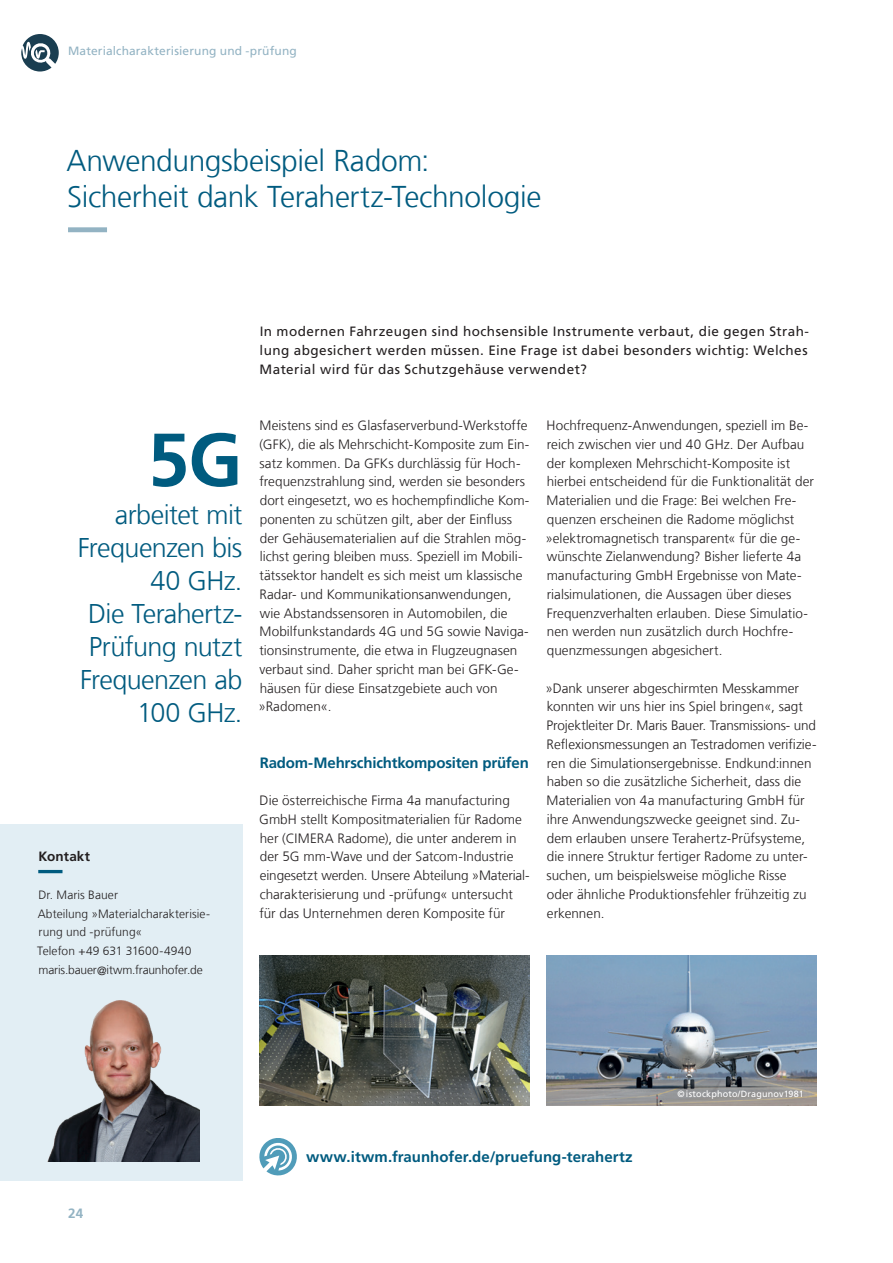
<style>
.page{position:relative;width:893px;height:1263px;background:#fff}
.page>*{position:absolute;margin:0;border:0;box-sizing:border-box;transform-origin:0 0}
.Hervorhebung_18pt_re{font:700 75px "Frutiger LT Com";color:#005b7f}
.Ueberschrift_20_24_b{font:300 30px/36px "Frutiger LT Com";letter-spacing:-.01em;color:#005b7f}
.Hervorhebung_18pt_re-2{font:300 27px/33px "Frutiger LT Com";letter-spacing:-.02em;color:#005b7f;text-align:right}
.Zwischenueberschrift{font:700 15px "Frutiger LT Com";letter-spacing:-.005em;color:#005b7f}
.Fliesstext_9_12_5_sc{font:300 13.5px/18.8px "Frutiger LT Com";color:#231f20}
.Introtext_9_12_5_sch{font:13.5px/18.8px "Frutiger LT Com";letter-spacing:.035em;color:#231f20;text-align:justify}
.Infokasten_klein_Ueb{font:700 13.5px "Frutiger LT Com";letter-spacing:.005em;color:#231f20}
.t1{font:700 13.5px "Frutiger LT Com";color:#93b3c3}
.Infokasten_klein_Fli{font:300 12px/18.8px "Frutiger LT Com";letter-spacing:.005em;color:#231f20}
.Kolumne{font:12px "Frutiger LT Com";letter-spacing:.01em;color:#93b3c3}
.Infokasten_klein_Fli-2{font:300 12px "Frutiger LT Com";letter-spacing:-.015em;color:#231f20}
._12_Grafiktext{font:9px "Frutiger LT Com";letter-spacing:.02em;color:#fff}
</style>
<div class="page">
<div style="left:0;top:824px;width:242px;height:356px;background:#e2eef4"></div>
<svg style="left:38px;top:870px;width:25px;height:3px"></svg>
<img style="left:47px;top:1000px;width:153px;height:161px">
<svg style="left:68px;top:227px;width:39px;height:5px"></svg>
<img style="left:259px;top:955px;width:270px;height:150px">
<svg style="left:259px;top:1138px;width:38px;height:38px"></svg>
<img style="left:546px;top:955px;width:270px;height:150px">
<svg style="left:21px;top:34px;width:38px;height:38px"></svg>
<p class="Kolumne" style="left:68px;top:44px;width:230px">Materialcharakterisierung und -prüfung</p>
<p class="Ueberschrift_20_24_b" style="left:67px;top:143px;width:476px">Anwendungsbeispiel Radom:<br>Sicherheit dank Terahertz-Technologie</p>
<p class="Hervorhebung_18pt_re" style="left:148px;top:416px;width:96px">5G</p>
<p class="Hervorhebung_18pt_re-2" style="left:78px;top:498px;width:166px">arbeitet mit<br>Frequenzen bis<br>40 GHz.<br>Die Terahertz-<br>Prüfung nutzt<br>Frequenzen ab<br>100 GHz.</p>
<p class="Infokasten_klein_Ueb" style="left:38px;top:849px;width:53px">Kontakt</p>
<p class="Infokasten_klein_Fli" style="left:37px;top:885px;width:174px">Dr. Maris Bauer<br>Abteilung »Materialcharakterisie&shy;rung und -prüfung«<br>Telefon +49 631 31600-4940</p>
<p class="Infokasten_klein_Fli-2" style="left:39px;top:963px;width:166px">maris.bauer@itwm.fraunhofer.de</p>
<p class="Introtext_9_12_5_sch" style="left:260px;top:322px;width:551px">In modernen Fahrzeugen sind hochsensible Instrumente verbaut, die gegen Strah&shy;lung abgesichert werden müssen. Eine Frage ist dabei besonders wichtig: Welches Material wird für das Schutzgehäuse verwendet?</p>
<p class="Fliesstext_9_12_5_sc" style="left:258px;top:416px;width:273px">Meistens sind es Glasfaserverbund-Werkstoffe (GFK), die als Mehrschicht-Komposite zum Ein&shy;satz kommen. Da GFKs durchlässig für Hoch&shy;frequenzstrahlung sind, werden sie besonders dort eingesetzt, wo es hochempfindliche Kom&shy;ponenten zu schützen gilt, aber der Einfluss der Gehäusematerialien auf die Strahlen mög&shy;lichst gering bleiben muss. Speziell im Mobili&shy;tätssektor handelt es sich meist um klassische Radar- und Kommunikationsanwendungen, wie Abstandssensoren in Automobilen, die Mobilfunkstandards 4G und 5G sowie Naviga&shy;tionsinstrumente, die etwa in Flugzeugnasen verbaut sind. Daher spricht man bei GFK-Ge&shy;häusen für diese Einsatzgebiete auch von »Radomen«.</p>
<p class="Zwischenueberschrift" style="left:260px;top:754px;width:271px">Radom-Mehrschichtkompositen prüfen</p>
<p class="Fliesstext_9_12_5_sc" style="left:259px;top:791px;width:272px">Die österreichische Firma 4a manufacturing GmbH stellt Kompositmaterialien für Radome her (CIMERA Radome), die unter anderem in der 5G mm-Wave und der Satcom-Industrie eingesetzt werden. Unsere Abteilung »Material&shy;charakterisierung und -prüfung« untersucht für das Unternehmen deren Komposite für</p>
<p class="Fliesstext_9_12_5_sc" style="left:545px;top:416px;width:270px">Hochfrequenz-Anwendungen, speziell im Be&shy;reich zwischen vier und 40 GHz. Der Aufbau der komplexen Mehrschicht-Komposite ist hierbei entscheidend für die Funktionalität der Materialien und die Frage: Bei welchen Fre&shy;quenzen erscheinen die Radome möglichst »elektromagnetisch transparent« für die ge&shy;wünschte Zielanwendung? Bisher lieferte 4a manufacturing GmbH Ergebnisse von Mate&shy;rialsimulationen, die Aussagen über dieses Frequenzverhalten erlauben. Diese Simulatio&shy;nen werden nun zusätzlich durch Hochfre&shy;quenzmessungen abgesichert.</p>
<p class="Fliesstext_9_12_5_sc" style="left:545px;top:679px;width:273px">»Dank unserer abgeschirmten Messkammer konnten wir uns hier ins Spiel bringen«, sagt Projektleiter Dr. Maris Bauer. Transmissions- und Reflexionsmessungen an Testradomen verifizie&shy;ren die Simulationsergebnisse. Endkund:innen haben so die zusätzliche Sicherheit, dass die Materialien von 4a manufacturing GmbH für ihre Anwendungszwecke geeignet sind. Zu&shy;dem erlauben unsere Terahertz-Prüfsysteme, die innere Struktur fertiger Radome zu unter&shy;suchen, um beispielsweise mögliche Risse<br>oder ähnliche Produktionsfehler frühzeitig zu erkennen.</p>
<p class="t1" style="left:68px;top:1205px;width:17px">24</p>
<p class="Zwischenueberschrift" style="left:306px;top:1147px;width:328px">www.itwm.fraunhofer.de/pruefung-terahertz</p>
<p class="_12_Grafiktext" style="left:678px;top:1088px;width:128px">©istockphoto/Dragunov1981</p>
</div>
